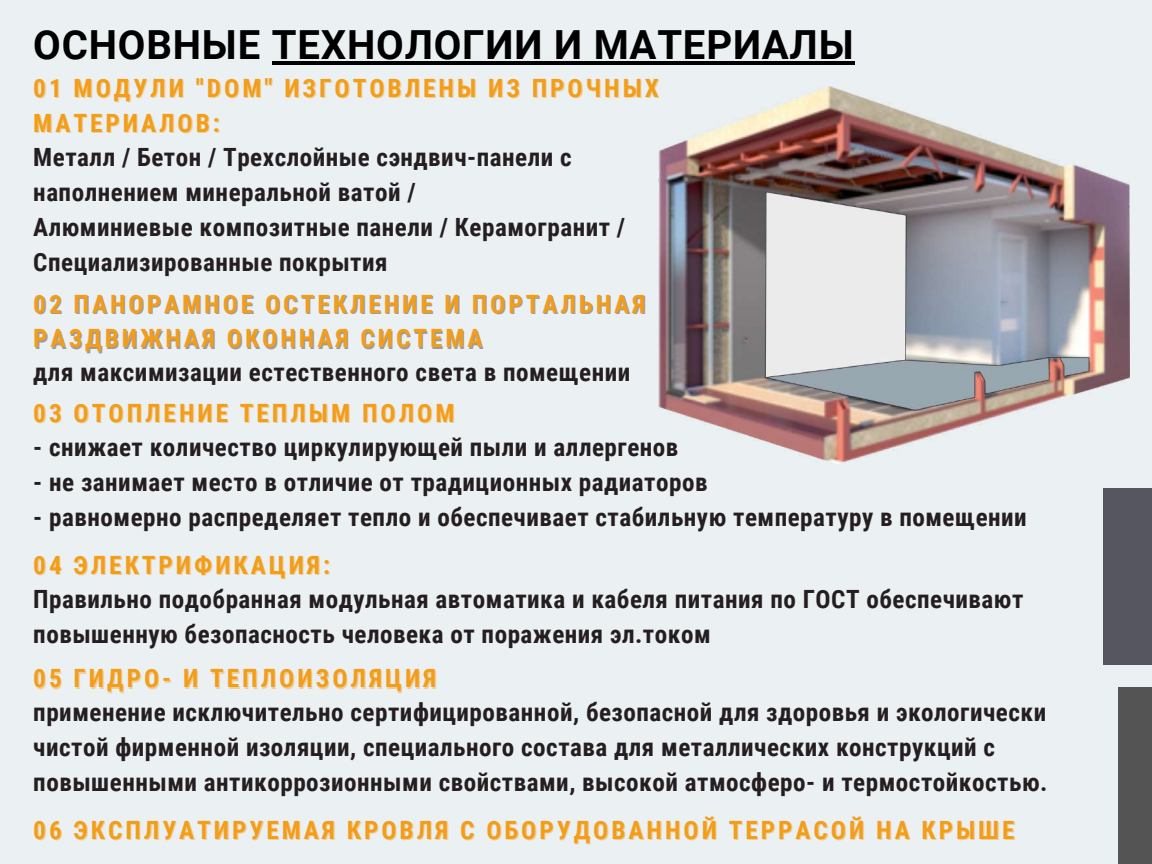
<style>
.page{position:relative;width:1152px;height:864px;background:#ebf0f2}
.page>*{position:absolute;margin:0;border:0;box-sizing:border-box;transform-origin:0 0}
.t1{font:700 40.05px "Roboto";letter-spacing:.02em;color:#000}
.t2{font:700 25.2px/34.8px "Roboto Condensed";letter-spacing:.12em;color:#f39d19}
.t3{font:700 25.05px/34.8px "Roboto Condensed";letter-spacing:.02em;color:#251e20}
</style>
<div class="page">
<div style="left:1118px;top:687px;width:34px;height:177px;background:#545454"></div>
<div style="left:1103px;top:488px;width:49px;height:177px;background:#55565f"></div>
<img style="left:658px;top:86px;width:472px;height:377px">
<hr style="left:272px;top:61px;width:583px;height:3px;background:#000">
<h1 class="t1" style="left:33px;top:22px;width:822px">ОСНОВНЫЕ ТЕХНОЛОГИИ И МАТЕРИАЛЫ</h1>
<p class="t2" style="left:33px;top:71px;width:627px">01 МОДУЛИ "DOM" ИЗГОТОВЛЕНЫ ИЗ ПРОЧНЫХ<br>МАТЕРИАЛОВ:</p>
<p class="t3" style="left:33px;top:140px;width:593px">Металл / Бетон / Трехслойные сэндвич-панели с наполнением минеральной ватой /<br>Алюминиевые композитные панели / Керамогранит / Специализированные покрытия</p>
<p class="t2" style="left:33px;top:287px;width:614px">02 ПАНОРАМНОЕ ОСТЕКЛЕНИЕ И ПОРТАЛЬНАЯ<br>РАЗДВИЖНАЯ ОКОННАЯ СИСТЕМА</p>
<p class="t3" style="left:33px;top:355px;width:599px">для максимизации естественного света в помещении</p>
<p class="t2" style="left:33px;top:396px;width:423px">03 ОТОПЛЕНИЕ ТЕПЛЫМ ПОЛОМ</p>
<p class="t3" style="left:33px;top:430px;width:647px">- снижает количество циркулирующей пыли и аллергенов</p>
<p class="t3" style="left:33px;top:465px;width:676px">- не занимает место в отличие от традиционных радиаторов</p>
<p class="t3" style="left:33px;top:500px;width:995px">- равномерно распределяет тепло и обеспечивает стабильную температуру в помещении</p>
<p class="t2" style="left:33px;top:548px;width:298px">04 ЭЛЕКТРИФИКАЦИЯ:</p>
<p class="t3" style="left:33px;top:582px;width:992px">Правильно подобранная модульная автоматика и кабеля питания по ГОСТ обеспечивают повышенную безопасность человека от поражения эл.током</p>
<p class="t2" style="left:33px;top:661px;width:405px">05 ГИДРО- И ТЕПЛОИЗОЛЯЦИЯ</p>
<p class="t3" style="left:33px;top:695px;width:1016px">применение исключительно сертифицированной, безопасной для здоровья и экологически чистой фирменной изоляции, специального состава для металлических конструкций с повышенными антикоррозионными свойствами, высокой атмосферо- и термостойкостью.</p>
<p class="t2" style="left:33px;top:812px;width:983px">06 ЭКСПЛУАТИРУЕМАЯ КРОВЛЯ С ОБОРУДОВАННОЙ ТЕРРАСОЙ НА КРЫШЕ</p>
</div>
